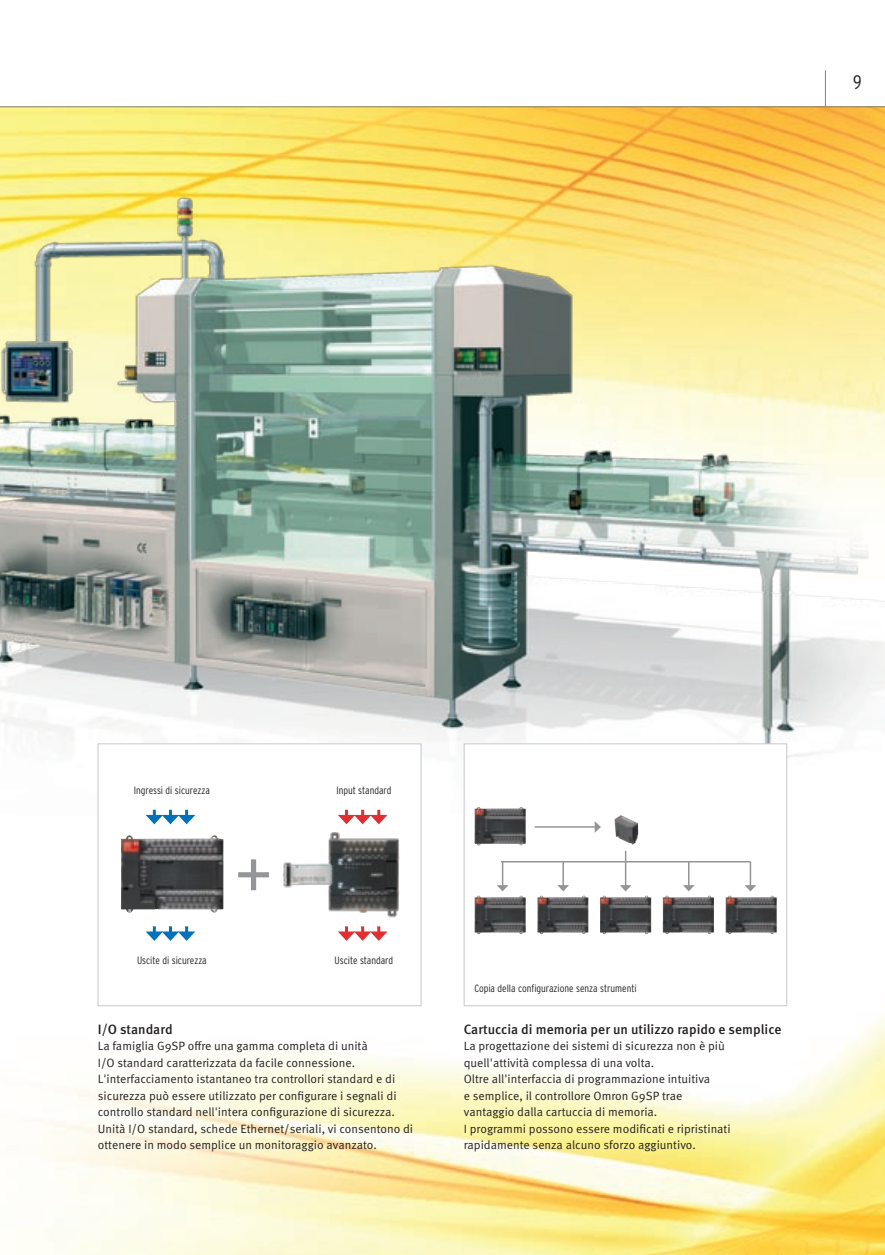
<style>
.page{position:relative;width:885px;height:1255px;background:#fff}
.page>*{position:absolute;margin:0;border:0;box-sizing:border-box;transform-origin:0 0}
.t1{font:72px "Meta Pro";color:#939598}
.t2{font:300 condensed 19.5px "Interstate CE";color:#231f20}
.t3{font:500 13.5px "Meta Pro";color:#231f20}
.t4{font:12px/16.5px "Meta Pro";color:#231f20}
.t5{font:300 condensed 10.5px "Interstate CE";color:#231f20}
</style>
<div class="page">
<img style="left:0;top:70px;width:884px;height:1184px">
<h2 class="t2" style="left:852px;top:71px;width:10px">9</h2>
<p class="t5" style="left:134px;top:783px;width:78px">Ingressi di sicurezza</p>
<p class="t5" style="left:137px;top:954px;width:71px">Uscite di sicurezza</p>
<h1 class="t1" style="left:234px;top:824px;width:40px">+</h1>
<p class="t5" style="left:336px;top:783px;width:57px">Input standard</p>
<p class="t5" style="left:334px;top:954px;width:60px">Uscite standard</p>
<p class="t3" style="left:98px;top:1020px;width:76px">I/O standard</p>
<p class="t4" style="left:98px;top:1038px;width:317px">La famiglia G9SP offre una gamma completa di unità<br>I/O standard caratterizzata da facile connessione.<br>L'interfacciamento istantaneo tra controllori standard e di sicurezza può essere utilizzato per configurare i segnali di controllo standard nell'intera configurazione di sicurezza.<br>Unità I/O standard, schede Ethernet/seriali, vi consentono di ottenere in modo semplice un monitoraggio avanzato.</p>
<p class="t5" style="left:474px;top:982px;width:164px">Copia della configurazione senza strumenti</p>
<p class="t3" style="left:463px;top:1020px;width:319px">Cartuccia di memoria per un utilizzo rapido e semplice</p>
<p class="t4" style="left:463px;top:1038px;width:268px">La progettazione dei sistemi di sicurezza non è più quell'attività complessa di una volta.<br>Oltre all'interfaccia di programmazione intuitiva<br>e semplice, il controllore Omron G9SP trae vantaggio dalla cartuccia di memoria.<br>I programmi possono essere modificati e ripristinati rapidamente senza alcuno sforzo aggiuntivo.</p>
</div>
